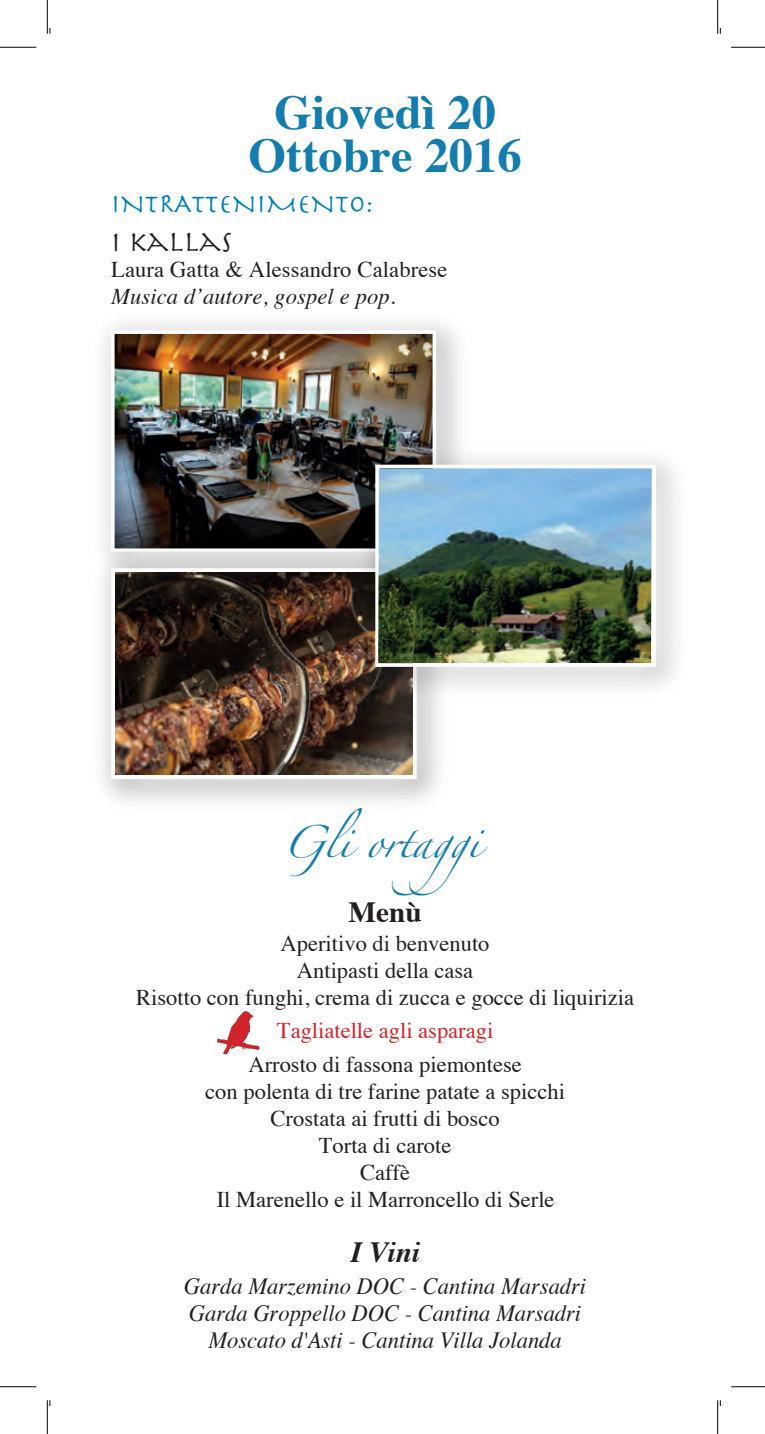
<style>
.page{position:relative;width:765px;height:1434px;background:#fff}
.page>*{position:absolute;margin:0;border:0;box-sizing:border-box;transform-origin:0 0}
.t1{font:700 48.38px/42.8px "Times";color:#147dae;text-align:center}
.t2{font:29.25px "Zapfino";letter-spacing:-.01em;color:#147dae}
.t3{font:29.25px "Herculanum";color:#231f20}
.t4{font:italic 700 29.25px "Times";color:#231f20}
.t5{font:700 29.25px "Times";color:#231f20}
.t6{font:27px "Herculanum";color:#007fb2}
.t7{font:italic 23.18px/27px "Times";color:#231f20;text-align:center}
.t8{font:22.5px/27px "Times";color:#231f20;text-align:center}
.t9{font:italic 22.5px "Times";letter-spacing:.005em;color:#231f20}
.t10{font:22.5px "Times";color:#d1232a}
</style>
<div class="page">
<svg style="left:217px;top:1011px;width:43px;height:44px"></svg>
<svg style="left:49px;top:28px;width:2px;height:6px"></svg>
<svg style="left:49px;top:1400px;width:2px;height:6px"></svg>
<svg style="left:718px;top:28px;width:3px;height:6px"></svg>
<svg style="left:718px;top:1400px;width:3px;height:6px"></svg>
<img style="left:111px;top:330px;width:325px;height:209px">
<img style="left:96px;top:539px;width:343px;height:263px">
<svg style="left:111px;top:568px;width:305px;height:211px"></svg>
<img style="left:115px;top:573px;width:297px;height:202px">
<img style="left:347px;top:437px;width:329px;height:270px">
<svg style="left:375px;top:465px;width:280px;height:202px"></svg>
<img style="left:378px;top:468px;width:273px;height:195px">
<hr style="left:0;top:47px;width:34px;height:1px;background:#000">
<hr style="left:730px;top:47px;width:34px;height:1px;background:#000">
<hr style="left:0;top:1386px;width:34px;height:1px;background:#000">
<hr style="left:730px;top:1386px;width:34px;height:1px;background:#000">
<hr style="left:47px;top:0;width:1px;height:34px;background:#000">
<hr style="left:47px;top:1400px;width:1px;height:34px;background:#000">
<hr style="left:717px;top:0;width:1px;height:34px;background:#000">
<hr style="left:717px;top:1400px;width:1px;height:34px;background:#000">
<h1 class="t1" style="left:248px;top:86px;width:274px">Giovedì 20<br>Ottobre 2016</h1>
<p class="t6" style="left:111px;top:186px;width:264px">INTRATTENIMENTO:</p>
<h2 class="t3" style="left:111px;top:223px;width:122px">I KALLAS</h2>
<p class="t8" style="left:111px;top:254px;width:338px">Laura Gatta &amp; Alessandro Calabrese</p>
<p class="t9" style="left:111px;top:277px;width:286px">Musica d’autore, gospel e pop.</p>
<h2 class="t2" style="left:282px;top:830px;width:230px">Gli ortaggi</h2>
<h2 class="t5" style="left:348px;top:884px;width:75px">Menù</h2>
<p class="t8" style="left:136px;top:928px;width:499px">Aperitivo di benvenuto<br>Antipasti della casa<br>Risotto con funghi, crema di zucca e gocce di liquirizia</p>
<p class="t10" style="left:277px;top:1010px;width:218px">Tagliatelle agli asparagi</p>
<p class="t8" style="left:205px;top:1049px;width:361px">Arrosto di fassona piemontese<br>con polenta di tre farine patate a spicchi<br>Crostata ai frutti di bosco<br>Torta di carote<br>Caffè<br>Il Marenello e il Marroncello di Serle</p>
<h2 class="t4" style="left:350px;top:1224px;width:71px">I Vini</h2>
<p class="t7" style="left:184px;top:1271px;width:403px">Garda Marzemino DOC - Cantina Marsadri<br>Garda Groppello DOC - Cantina Marsadri<br>Moscato d'Asti - Cantina Villa Jolanda</p>
</div>
